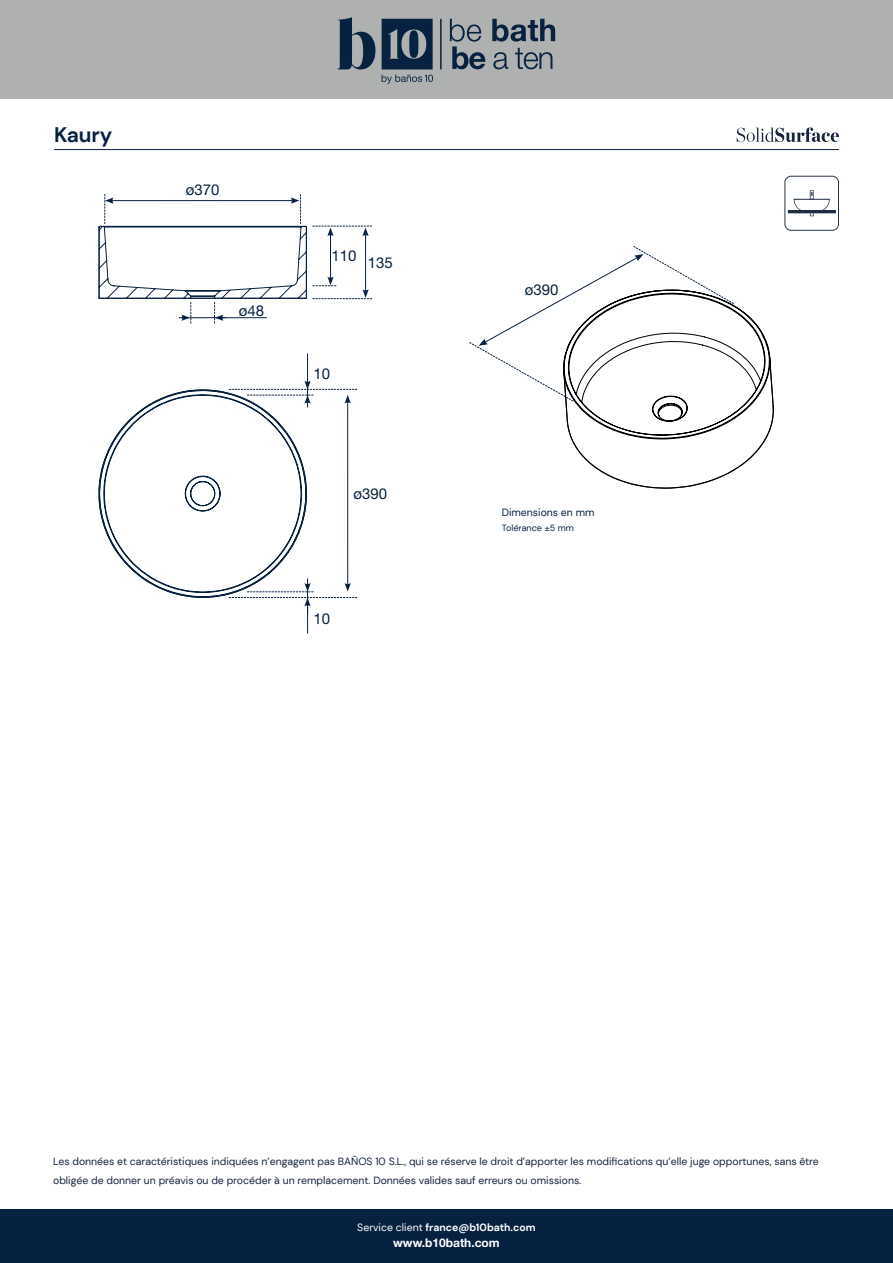
<style>
.page{position:relative;width:893px;height:1263px;background:#fff}
.page>*{position:absolute;margin:0;border:0;box-sizing:border-box;transform-origin:0 0}
.t1{font:700 21px "DM Sans";color:#072241}
.t2{font:15px "Helvetica Neue LT Std";color:#072241}
.t3{font:700 12px "Helvetica Neue LT Std";color:#fff}
.t4{font:10.5px/19.5px "DM Sans";color:#15243e}
.t5{font:700 10.5px "DM Sans";color:#fff}
.t6{font:10.5px "DM Sans";color:#072241}
.t7{font:9px "DM Sans";color:#072241}
.s1{font-weight:400}
</style>
<div class="page">
<hr style="left:54px;top:149px;width:785px;height:1px;background:#072241">
<svg style="left:737px;top:127px;width:102px;height:15px"></svg>
<svg style="left:784px;top:176px;width:55px;height:55px"></svg>
<hr style="left:307px;top:604px;width:1px;height:30px;background:#072241">
<hr style="left:307px;top:353px;width:1px;height:30px;background:#072241">
<svg style="left:469px;top:246px;width:305px;height:243px"></svg>
<svg style="left:98px;top:381px;width:259px;height:225px"></svg>
<svg style="left:98px;top:195px;width:274px;height:128px"></svg>
<div style="left:0;top:0;width:893px;height:99px;background:#afb1b1"></div>
<div style="left:0;top:1209px;width:893px;height:54px;background:#072241"></div>
<svg style="left:338px;top:17px;width:37px;height:53px"></svg>
<svg style="left:382px;top:19px;width:51px;height:50px"></svg>
<svg style="left:382px;top:75px;width:51px;height:9px"></svg>
<svg style="left:492px;top:19px;width:63px;height:23px"></svg>
<svg style="left:450px;top:19px;width:36px;height:50px"></svg>
<svg style="left:493px;top:52px;width:15px;height:17px"></svg>
<svg style="left:515px;top:48px;width:37px;height:21px"></svg>
<hr style="left:440px;top:19px;width:2px;height:51px;background:#072241">
<h1 class="t1" style="left:54px;top:122px;width:60px">Kaury</h1>
<h2 class="t2" style="left:186px;top:181px;width:35px">ø370</h2>
<h2 class="t2" style="left:239px;top:302px;width:27px">ø48</h2>
<h2 class="t2" style="left:332px;top:247px;width:27px">110</h2>
<h2 class="t2" style="left:368px;top:254px;width:27px">135</h2>
<h2 class="t2" style="left:313px;top:365px;width:18px">10</h2>
<h2 class="t2" style="left:353px;top:484px;width:35px">ø390</h2>
<h2 class="t2" style="left:313px;top:609px;width:18px">10</h2>
<h2 class="t2" style="left:525px;top:281px;width:35px">ø390</h2>
<p class="t6" style="left:502px;top:506px;width:94px">Dimensions en mm</p>
<p class="t7" style="left:502px;top:522px;width:74px">Tolérance ±5 mm</p>
<p class="t4" style="left:53px;top:1151px;width:767px">Les données et caractéristiques indiquées n’engagent pas BAÑOS 10 S.L., qui se réserve le droit d’apporter les modifications qu’elle juge opportunes, sans être obligée de donner un préavis ou de procéder à un remplacement. Données valides sauf erreurs ou omissions.</p>
<p class="t5" style="left:357px;top:1220px;width:180px"><span class="s1">Service client</span> france@b10bath.com</p>
<p class="t3" style="left:393px;top:1236px;width:108px">www.b10bath.com</p>
</div>
